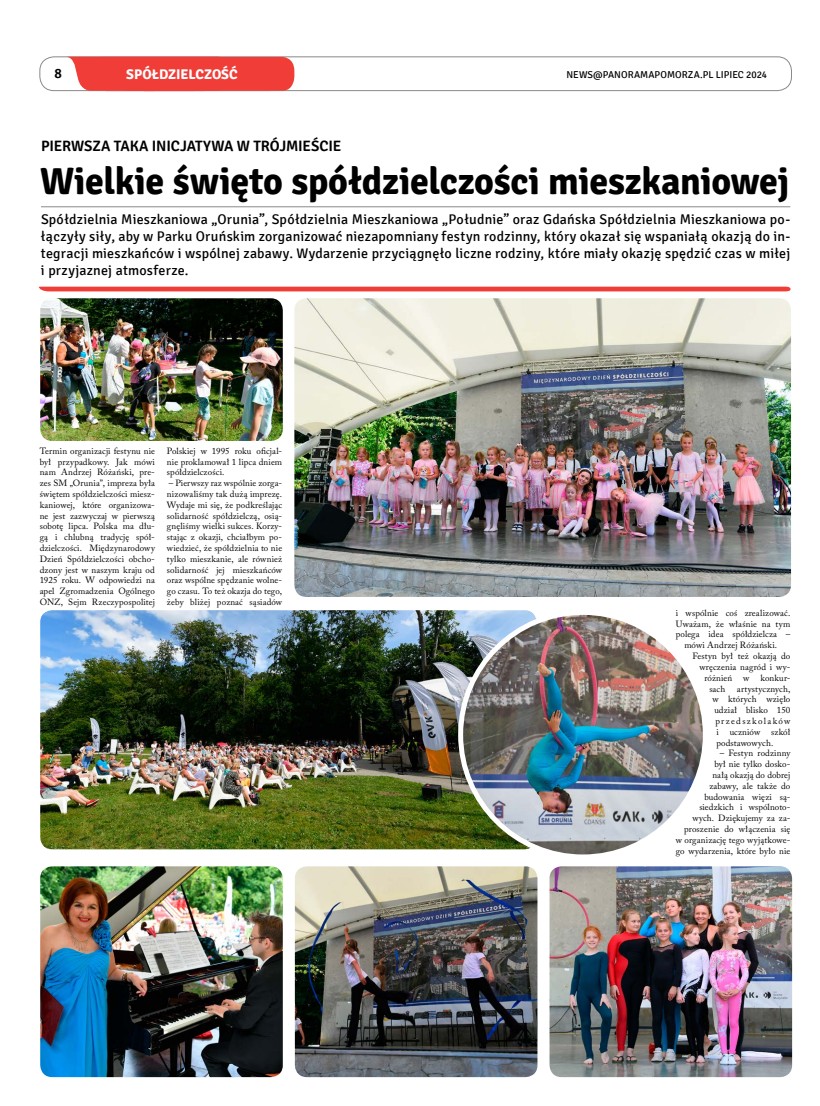
<style>
.page{position:relative;width:820px;height:1106px;background:#fff}
.page>*{position:absolute;margin:0;border:0;box-sizing:border-box;transform-origin:0 0}
.t1{font:700 38px "Signika";letter-spacing:-.01em;color:#000}
.t2{font:600 15px "Signika";letter-spacing:-.01em;color:#000}
.t3{font:14px/17px "Signika";letter-spacing:.01em;color:#000;text-align:justify}
.t4{font:700 14px "Signika";letter-spacing:-.01em;color:#fff}
.t5{font:600 14px "Signika";color:#000}
.t6{font:10px "Signika";color:#000}
.t7{font:9px/10.8px "Adobe Caslon Pro";letter-spacing:.015em;color:#000;text-align:justify}
.t8{font:9px "Adobe Caslon Pro";letter-spacing:.15em;color:#000}
</style>
<div class="page">
<div style="left:40px;top:57px;width:751px;height:34px;border:1px solid #8c8986;border-radius:14px"></div>
<svg style="left:67px;top:57px;width:227px;height:34px"></svg>
<hr style="left:41px;top:206px;width:749px;height:1px;background:#8c8986">
<hr style="left:38px;top:287px;width:752px;height:4px;background:#f13d37">
<img style="left:294px;top:298px;width:496px;height:299px">
<img style="left:40px;top:866px;width:243px;height:211px">
<img style="left:295px;top:866px;width:242px;height:211px">
<img style="left:549px;top:866px;width:242px;height:211px">
<img style="left:40px;top:610px;width:496px;height:239px">
<img style="left:40px;top:298px;width:243px;height:143px">
<img style="left:460px;top:612px;width:245px;height:245px;border-radius:122px">
<h3 class="t5" style="left:54px;top:65px;width:9px">8</h3>
<h3 class="t4" style="left:126px;top:66px;width:113px">Spółdzielczość</h3>
<p class="t6" style="left:566px;top:69px;width:202px">NEWS@PANORAMAPOMORZA.PL LIPIEC 2024</p>
<h2 class="t2" style="left:41px;top:137px;width:119px">PIE RWSZA TAKA INICJ</h2>
<h2 class="t2" style="left:187px;top:137px;width:141px">ATYWA W TRÓJ MIEŚCIE</h2>
<h1 class="t1" style="left:40px;top:158px;width:750px">Wielkie święto spółdzielczości mieszkaniowej</h1>
<p class="t3" style="left:41px;top:211px;width:750px">Spółdzielnia Mieszkaniowa „Orunia”, Spółdzielnia Mieszkaniowa „Południe” oraz Gdańska Spółdzielnia Mieszkaniowa po&shy;łączyły siły, aby w Parku Oruńskim zorganizować niezapomniany festyn rodzinny, który okazał się wspaniałą okazją do in&shy;tegracji mieszkańców i wspólnej zabawy. Wydarzenie przyciągnęło liczne rodziny, które miały okazję spędzić czas w miłej i przyjaznej atmosferze.</p>
<p class="t7" style="left:40px;top:445px;width:117px">Termin organizacji festynu nie był przypadkowy. Jak mówi nam Andrzej Różański, pre&shy;zes SM „Orunia”, impreza była świętem spółdzielczości miesz&shy;kaniowej, które organizowa&shy;ne jest zazwyczaj w pierwszą sobotę lipca. Polska ma dłu&shy;gą i chlubną tradycję spół&shy;dzielczości. Międzynarodowy Dzień Spółdzielczości obcho&shy;dzony jest w naszym kraju od 1925 roku. W odpowiedzi na apel Zgromadzenia Ogólnego ONZ, Sejm Rzeczypospolitej</p>
<p class="t7" style="left:167px;top:445px;width:117px">Polskiej w 1995 roku oficjal&shy;nie proklamował 1 lipca dniem spółdzielczości.</p>
<p class="t7" style="left:167px;top:477px;width:117px">– Pierwszy raz wspólnie zorga&shy;nizowaliśmy tak dużą imprezę.<br>Wydaje mi się, że podkreślając solidarność spółdzielczą, osią&shy;gnęliśmy wielki sukces. Korzy&shy;stając z okazji, chciałbym po&shy;wiedzieć, że spółdzielnia to nie tylko mieszkanie, ale również solidarność jej mieszkańców oraz wspólne spędzanie wolne&shy;go czasu. To też okazja do tego, żeby bliżej poznać sąsiadów</p>
<p class="t7" style="left:675px;top:607px;width:116px">i wspólnie coś zrealizować.</p>
<p class="t7" style="left:675px;top:618px;width:116px">Uważam, że właśnie na tym</p>
<p class="t7" style="left:675px;top:629px;width:116px">polega idea spółdzielcza –</p>
<p class="t7" style="left:684px;top:639px;width:94px">mówi Andrzej Różański.</p>
<p class="t7" style="left:692px;top:650px;width:99px">Festyn był też okazją do</p>
<p class="t7" style="left:699px;top:661px;width:92px">wręczenia nagród i wy-</p>
<p class="t7" style="left:704px;top:672px;width:88px">różnień w konkur-</p>
<p class="t7" style="left:709px;top:683px;width:17px">sach</p>
<p class="t7" style="left:736px;top:683px;width:55px">artystycznych,</p>
<p class="t7" style="left:712px;top:693px;width:80px">w których wzięło</p>
<p class="t7" style="left:714px;top:704px;width:78px">udział blisko 150</p>
<p class="t8" style="left:715px;top:715px;width:76px">przedszkolaków</p>
<p class="t7" style="left:716px;top:726px;width:76px">i uczniów szkół</p>
<p class="t7" style="left:716px;top:737px;width:58px">podstawowych.</p>
<p class="t7" style="left:675px;top:747px;width:116px;text-align:right">– Festyn rodzinny<br>był nie tylko dosko-<br>nałą okazją do dobrej<br>zabawy, ale także do budowania więzi są&shy;siedzkich i wspólnoto&shy;wych. Dziękujemy za za&shy;proszenie do włączenia się<br>w organizację tego wyjątkowe&shy;go wydarzenia, które było nie</p>
</div>
